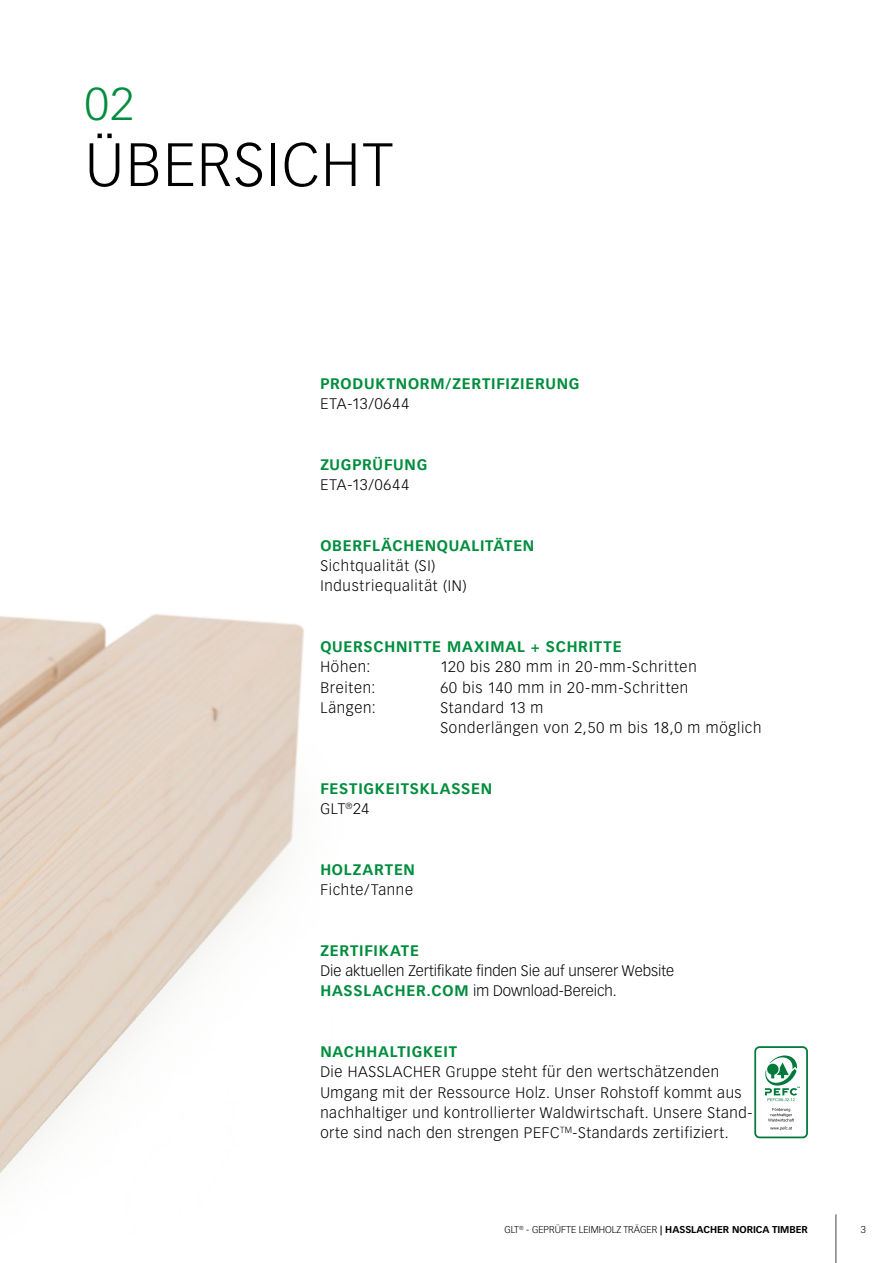
<style>
.page{position:relative;width:893px;height:1263px;background:#fff}
.page>*{position:absolute;margin:0;border:0;box-sizing:border-box;transform-origin:0 0}
.t1{font:300 60px "Vectora LT Pro";letter-spacing:.03em;color:#000}
.t2{font:300 45px "Vectora LT Pro";color:#008d3d}
.t3{font:300 15px/20.2px "Vectora LT Pro";letter-spacing:.04em;color:#000}
.t4{font:700 15px/20.2px "Vectora LT Pro";letter-spacing:.05em;color:#008d3d}
.t5{font:300 15px/20.2px "Vectora LT Pro";color:#000}
.t6{font:300 15px "Vectora LT Pro";letter-spacing:.075em;color:#000}
.t7{font:300 9.75px "Vectora LT Pro";color:#000}
.s1{font-weight:300;color:#000}
.s2{font-weight:700;color:#008d3d}
.s3{font-weight:700}
</style>
<div class="page">
<img style="left:0;top:614px;width:304px;height:563px">
<div style="left:754px;top:1046px;width:54px;height:92px;border:2px solid #007a3b;border-radius:4px"></div>
<svg style="left:768px;top:1108px;width:26px;height:22px"></svg>
<svg style="left:765px;top:1055px;width:35px;height:46px"></svg>
<hr style="left:835px;top:1214px;width:1px;height:49px;background:#58595b">
<h2 class="t2" style="left:85px;top:77px;width:51px">02</h2>
<h1 class="t1" style="left:85px;top:128px;width:309px">ÜBERSICHT</h1>
<p class="t4" style="left:320px;top:373px;width:261px">PRODUKTNORM/ZERTIFIZIERUNG</p>
<p class="t6" style="left:320px;top:395px;width:90px">ETA-13/0644</p>
<p class="t4" style="left:320px;top:454px;width:109px">ZUGPRÜFUNG</p>
<p class="t6" style="left:320px;top:476px;width:90px">ETA-13/0644</p>
<p class="t4" style="left:320px;top:535px;width:216px">OBERFLÄCHENQUALITÄTEN</p>
<p class="t3" style="left:320px;top:556px;width:148px">Sichtqualität (SI)<br>Industriequalität (IN)</p>
<p class="t4" style="left:320px;top:637px;width:303px">QUERSCHNITTE MAXIMAL + SCHRITTE</p>
<p class="t3" style="left:320px;top:657px;width:52px">Höhen:</p>
<p class="t3" style="left:440px;top:657px;width:258px">120 bis 280 mm in 20-mm-Schritten</p>
<p class="t3" style="left:320px;top:677px;width:57px">Breiten:</p>
<p class="t3" style="left:440px;top:677px;width:249px">60 bis 140 mm in 20-mm-Schritten</p>
<p class="t3" style="left:320px;top:697px;width:57px">Längen:</p>
<p class="t3" style="left:440px;top:697px;width:323px">Standard 13 m<br>Sonderlängen von 2,50 m bis 18,0 m möglich</p>
<p class="t4" style="left:320px;top:778px;width:173px">FESTIGKEITSKLASSEN<br><span class="s1">GLT</span><sup>®</sup><span class="s1">24</span></p>
<p class="t4" style="left:320px;top:859px;width:96px">HOLZARTEN</p>
<p class="t3" style="left:320px;top:880px;width:94px">Fichte/Tanne</p>
<p class="t4" style="left:320px;top:940px;width:100px">ZERTIFIKATE</p>
<p class="t5" style="left:320px;top:961px;width:355px">Die aktuellen Zertifikate finden Sie auf unserer Website<br><span class="s2">HASSLACHER.COM</span> im Download-Bereich.</p>
<p class="t4" style="left:320px;top:1042px;width:138px">NACHHALTIGKEIT</p>
<p class="t3" style="left:320px;top:1062px;width:434px">Die HASSLACHER Gruppe steht für den wertschätzenden Umgang mit der Ressource Holz. Unser Rohstoff kommt aus nachhaltiger und kontrollierter Waldwirtschaft. Unsere Stand&shy;orte sind nach den strengen PEFC<sup>TM</sup>-Standards zertifiziert.</p>
<p class="t7" style="left:504px;top:1224px;width:305px">GLT<sup>®</sup> - GEPRÜFTE LEIMHOLZ TRÄGER <span class="s3">| HASSLACHER NORICA TIMBER</span></p>
<p class="t7" style="left:861px;top:1224px;width:7px">3</p>
</div>
